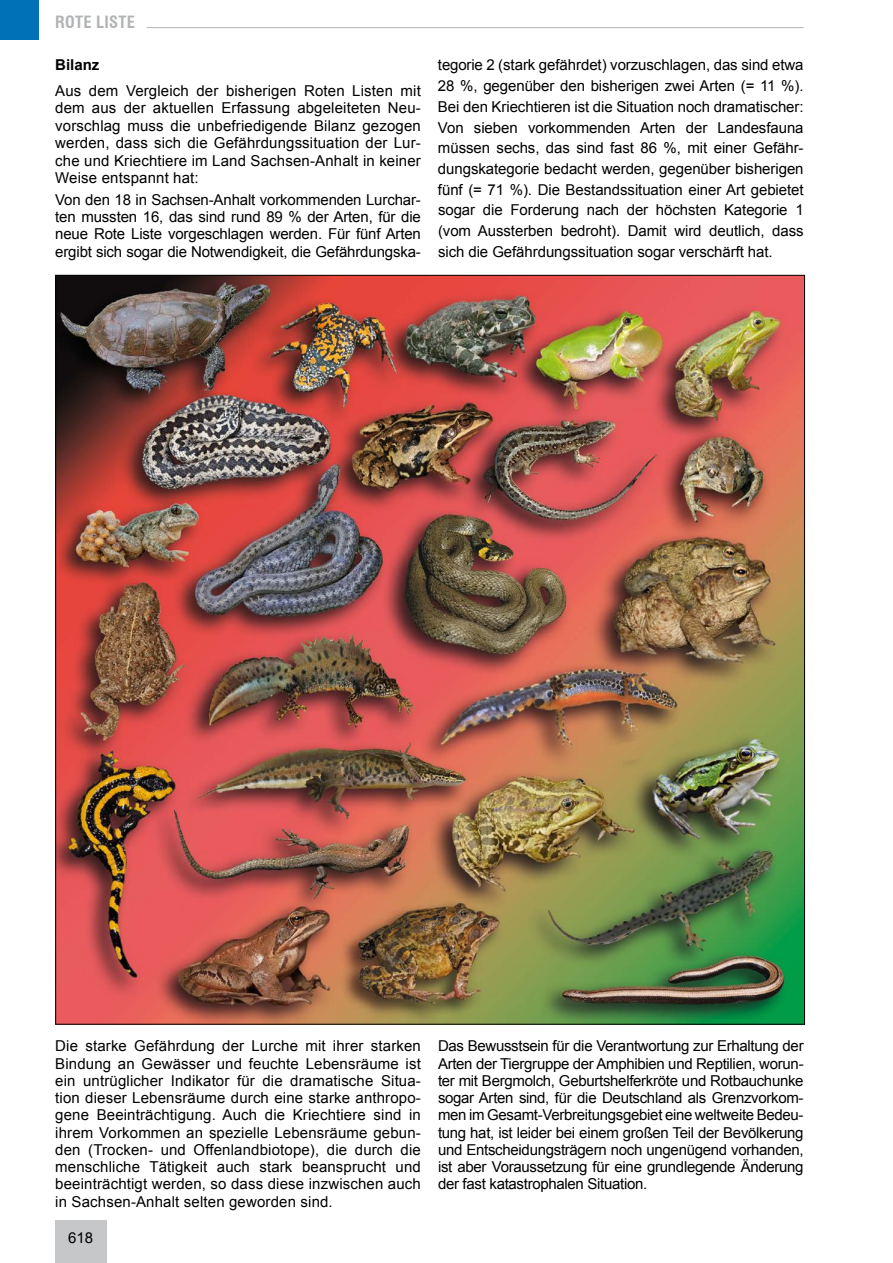
<style>
.page{position:relative;width:893px;height:1263px;background:#fff}
.page>*{position:absolute;margin:0;border:0;box-sizing:border-box;transform-origin:0 0}
.t1{font:700 condensed 16.5px "Swiss 721 BT";letter-spacing:.025em;color:#b1b3b4}
.t2{font:15px/17.2px "Arial";letter-spacing:-.005em;color:#000;text-align:justify}
.t3{font:700 15px "Arial";color:#000}
</style>
<div class="page">
<div style="left:55px;top:1220px;width:51px;height:43px;background:#c6c7c8"></div>
<div style="left:0;top:0;width:38px;height:39px;background:#0071b7"></div>
<hr style="left:147px;top:27px;width:657px;height:1px;background:#b1b3b4">
<img style="left:57px;top:277px;width:746px;height:745px">
<p class="t1" style="left:55px;top:12px;width:81px">ROTE LISTE</p>
<p class="t3" style="left:55px;top:54px;width:46px">Bilanz</p>
<p class="t2" style="left:55px;top:82px;width:367px">Aus dem Vergleich der bisherigen Roten Listen mit dem aus der aktuellen Erfassung abgeleiteten Neu&shy;vorschlag muss die unbefriedigende Bilanz gezogen werden, dass sich die Gefährdungssituation der Lur&shy;che und Kriechtiere im Land Sachsen-Anhalt in keiner Weise entspannt hat:</p>
<p class="t2" style="left:55px;top:191px;width:367px">Von den 18 in Sachsen-Anhalt vorkommenden Lurchar&shy;ten mussten 16, das sind rund 89 % der Arten, für die neue Rote Liste vorgeschlagen werden. Für fünf Arten ergibt sich sogar die Notwendigkeit, die Gefährdungska-</p>
<p class="t2" style="left:438px;top:55px;width:367px;line-height:20.7px">tegorie 2 (stark gefährdet) vorzuschlagen, das sind etwa 28 %, gegenüber den bisherigen zwei Arten (= 11 %).<br>Bei den Kriechtieren ist die Situation noch dramatischer:<br>Von sieben vorkommenden Arten der Landesfauna müssen sechs, das sind fast 86 %, mit einer Gefähr&shy;dungskategorie bedacht werden, gegenüber bisherigen fünf (= 71 %). Die Bestandssituation einer Art gebietet sogar die Forderung nach der höchsten Kategorie 1 (vom Aussterben bedroht). Damit wird deutlich, dass sich die Gefährdungssituation sogar verschärft hat.</p>
<p class="t2" style="left:55px;top:1037px;width:367px">Die starke Gefährdung der Lurche mit ihrer starken Bindung an Gewässer und feuchte Lebensräume ist ein untrüglicher Indikator für die dramatische Situa&shy;tion dieser Lebensräume durch eine starke anthropo&shy;gene Beeinträchtigung. Auch die Kriechtiere sind in ihrem Vorkommen an spezielle Lebensräume gebun&shy;den (Trocken- und Offenlandbiotope), die durch die menschliche Tätigkeit auch stark beansprucht und beeinträchtigt werden, so dass diese inzwischen auch in Sachsen-Anhalt selten geworden sind.</p>
<p class="t2" style="left:438px;top:1037px;width:367px">Das Bewusstsein für die Verantwortung zur Erhaltung der Arten der Tiergruppe der Amphibien und Reptilien, worun&shy;ter mit Bergmolch, Geburtshelferkröte und Rotbauchunke sogar Arten sind, für die Deutschland als Grenzvorkom&shy;men im Gesamt-Verbreitungsgebiet eine weltweite Bedeu&shy;tung hat, ist leider bei einem großen Teil der Bevölkerung und Entscheidungsträgern noch ungenügend vorhanden, ist aber Voraussetzung für eine grundlegende Änderung der fast katastrophalen Situation.</p>
<p class="t2" style="left:68px;top:1229px;width:27px">618</p>
</div>
